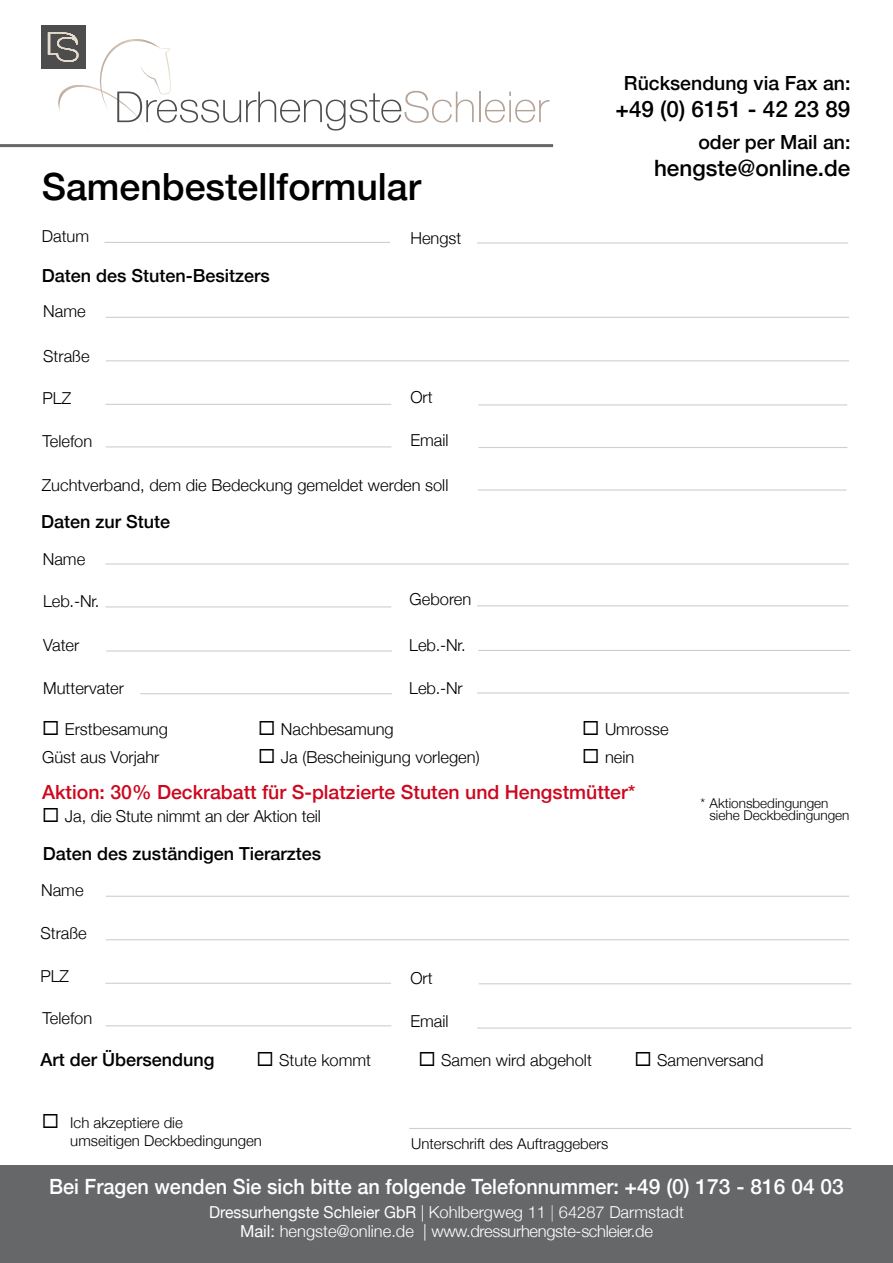
<style>
.page{position:relative;width:893px;height:1263px;background:#fff}
.page>*{position:absolute;margin:0;border:0;box-sizing:border-box;transform-origin:0 0}
.t1{font:500 37.5px "Helvetica Neue";color:#000}
.t2{font:500 22.5px "Helvetica Neue";color:#000}
.t3{font:500 21px "Helvetica Neue";color:#fff;scale:.95 1}
.t4{font:500 19.5px "Helvetica Neue";color:#cd071e}
.t5{font:500 19.5px "Helvetica Neue";color:#000}
.t6{font:500 18px "Helvetica Neue";color:#000}
.t7{font:300 16.5px "Helvetica Neue";color:#000}
.t8{font:300 16.5px/19.8px "Helvetica Neue";color:#fff;text-align:center}
.t9{font:300 15px/18px "Helvetica Neue";color:#000}
.t10{font:300 13.5px/12px "Helvetica Neue";color:#000}
.s1{font-weight:400}
.s2{font-weight:100}
</style>
<div class="page">
<hr style="left:479px;top:92px;width:2px;height:30px;background:#b5a397">
<svg style="left:485px;top:92px;width:65px;height:31px"></svg>
<div style="left:41px;top:26px;width:44px;height:43px;background:#4d4d4d"></div>
<svg style="left:48px;top:32px;width:426px;height:99px"></svg>
<hr style="left:76px;top:37px;width:3px;height:25px;background:#e5dccf">
<hr style="left:0;top:144px;width:553px;height:3px;background:#666769">
<div style="left:0;top:1165px;width:893px;height:98px;background:#666769"></div>
<hr style="left:106px;top:360px;width:743px;height:1px;background:#cecfd0">
<hr style="left:106px;top:317px;width:743px;height:1px;background:#cecfd0">
<hr style="left:477px;top:242px;width:371px;height:2px;background:#cecfd0">
<hr style="left:104px;top:242px;width:286px;height:1px;background:#cecfd0">
<hr style="left:478px;top:447px;width:369px;height:1px;background:#cecfd0">
<hr style="left:106px;top:446px;width:285px;height:1px;background:#cecfd0">
<hr style="left:478px;top:404px;width:369px;height:1px;background:#cecfd0">
<hr style="left:105px;top:404px;width:286px;height:1px;background:#cecfd0">
<hr style="left:477px;top:605px;width:371px;height:1px;background:#cecfd0">
<hr style="left:105px;top:563px;width:744px;height:1px;background:#cecfd0">
<hr style="left:105px;top:606px;width:286px;height:1px;background:#cecfd0">
<hr style="left:477px;top:692px;width:372px;height:1px;background:#cecfd0">
<hr style="left:140px;top:693px;width:252px;height:1px;background:#cecfd0">
<hr style="left:478px;top:650px;width:372px;height:1px;background:#cecfd0">
<hr style="left:106px;top:650px;width:286px;height:1px;background:#cecfd0">
<hr style="left:106px;top:939px;width:743px;height:1px;background:#cecfd0">
<hr style="left:106px;top:896px;width:743px;height:1px;background:#cecfd0">
<hr style="left:477px;top:1027px;width:374px;height:2px;background:#cecfd0">
<hr style="left:106px;top:1025px;width:285px;height:1px;background:#cecfd0">
<hr style="left:479px;top:983px;width:372px;height:1px;background:#cecfd0">
<hr style="left:105px;top:983px;width:286px;height:1px;background:#cecfd0">
<hr style="left:478px;top:489px;width:369px;height:2px;background:#cecfd0">
<hr style="left:409px;top:1128px;width:442px;height:1px;background:#cecfd0">
<h1 class="t1" style="left:42px;top:156px;width:381px">Samenbestellformular</h1>
<p class="t7" style="left:42px;top:223px;width:49px">Datum</p>
<p class="t6" style="left:42px;top:261px;width:230px">Daten des Stuten-Besitzers</p>
<p class="t7" style="left:43px;top:298px;width:44px">Name</p>
<p class="t7" style="left:43px;top:343px;width:48px">Straße</p>
<p class="t7" style="left:43px;top:385px;width:30px">PLZ</p>
<p class="t7" style="left:43px;top:428px;width:51px">Telefon</p>
<p class="t7" style="left:410px;top:225px;width:53px">Hengst</p>
<p class="t7" style="left:410px;top:384px;width:24px">Ort</p>
<p class="t7" style="left:410px;top:427px;width:40px">Email</p>
<p class="t7" style="left:42px;top:471px;width:408px">Zuchtverband, dem die Bedeckung gemeldet werden soll</p>
<p class="t6" style="left:41px;top:507px;width:131px">Daten zur Stute</p>
<p class="t7" style="left:43px;top:546px;width:44px">Name</p>
<p class="t7" style="left:43px;top:588px;width:58px">Leb.-Nr.</p>
<p class="t7" style="left:410px;top:586px;width:63px">Geboren</p>
<p class="t7" style="left:43px;top:632px;width:38px">Vater</p>
<p class="t7" style="left:409px;top:632px;width:58px">Leb.-Nr.</p>
<p class="t7" style="left:43px;top:674px;width:82px">Muttervater</p>
<p class="t7" style="left:409px;top:674px;width:55px">Leb.-Nr</p>
<p class="t5" style="left:624px;top:67px;width:228px">Rücksendung via Fax an:</p>
<h2 class="t2" style="left:615px;top:91px;width:236px">+49 (0) 6151 - 42 23 89</h2>
<p class="t5" style="left:698px;top:126px;width:154px">oder per Mail an:</p>
<h2 class="t2" style="left:654px;top:150px;width:198px">hengste@online.de</h2>
<p class="t7" style="left:42px;top:716px;width:127px">◻ Erstbesamung</p>
<p class="t7" style="left:258px;top:716px;width:137px">◻ Nachbesamung</p>
<p class="t7" style="left:582px;top:716px;width:88px">◻ Umrosse</p>
<p class="t7" style="left:42px;top:743px;width:119px">Güst aus Vorjahr</p>
<p class="t7" style="left:258px;top:743px;width:223px">◻ Ja (Bescheinigung vorlegen)</p>
<p class="t7" style="left:582px;top:743px;width:54px">◻ nein</p>
<p class="t4" style="left:42px;top:776px;width:595px">Aktion: 30% Deckrabatt für S-platzierte Stuten und Hengstmütter*</p>
<p class="t7" style="left:42px;top:803px;width:280px">◻ Ja, die Stute nimmt an der Aktion teil</p>
<p class="t6" style="left:43px;top:839px;width:280px">Daten des zuständigen Tierarztes</p>
<p class="t7" style="left:41px;top:876px;width:44px">Name</p>
<p class="t7" style="left:40px;top:919px;width:48px">Straße</p>
<p class="t7" style="left:40px;top:962px;width:30px">PLZ</p>
<p class="t7" style="left:42px;top:1005px;width:51px">Telefon</p>
<p class="t7" style="left:410px;top:965px;width:24px">Ort</p>
<p class="t7" style="left:410px;top:1008px;width:40px">Email</p>
<p class="t10" style="left:709px;top:796px;width:142px;text-indent:-9px">* Aktionsbedingungen siehe Deckbedingungen</p>
<p class="t6" style="left:40px;top:1045px;width:176px">Art der Übersendung</p>
<p class="t7" style="left:256px;top:1047px;width:116px">◻ Stute kommt</p>
<p class="t7" style="left:418px;top:1047px;width:175px">◻ Samen wird abgeholt</p>
<p class="t7" style="left:634px;top:1047px;width:131px">◻ Samenversand</p>
<p class="t9" style="left:70px;top:1112px;width:193px;text-indent:-28px">◻ Ich akzeptiere die<br>umseitigen Deckbedingungen</p>
<p class="t9" style="left:411px;top:1133px;width:199px">Unterschrift des Auftraggebers</p>
<p class="t3" style="left:49px;top:1169px;width:838px">Bei Fragen wenden Sie sich bitte an folgende Telefonnummer: +49 (0) 173 - 816 04 03</p>
<p class="t8" style="left:209px;top:1201px;width:476px"><span class="s1">Dressurhengste Schleier GbR</span> | Kohlbergweg 11 <span class="s2">|</span> 64287 Darmstadt<br><span class="s1">Mail:</span> hengste@online.de | www.dressurhengste-schleier.de</p>
</div>
